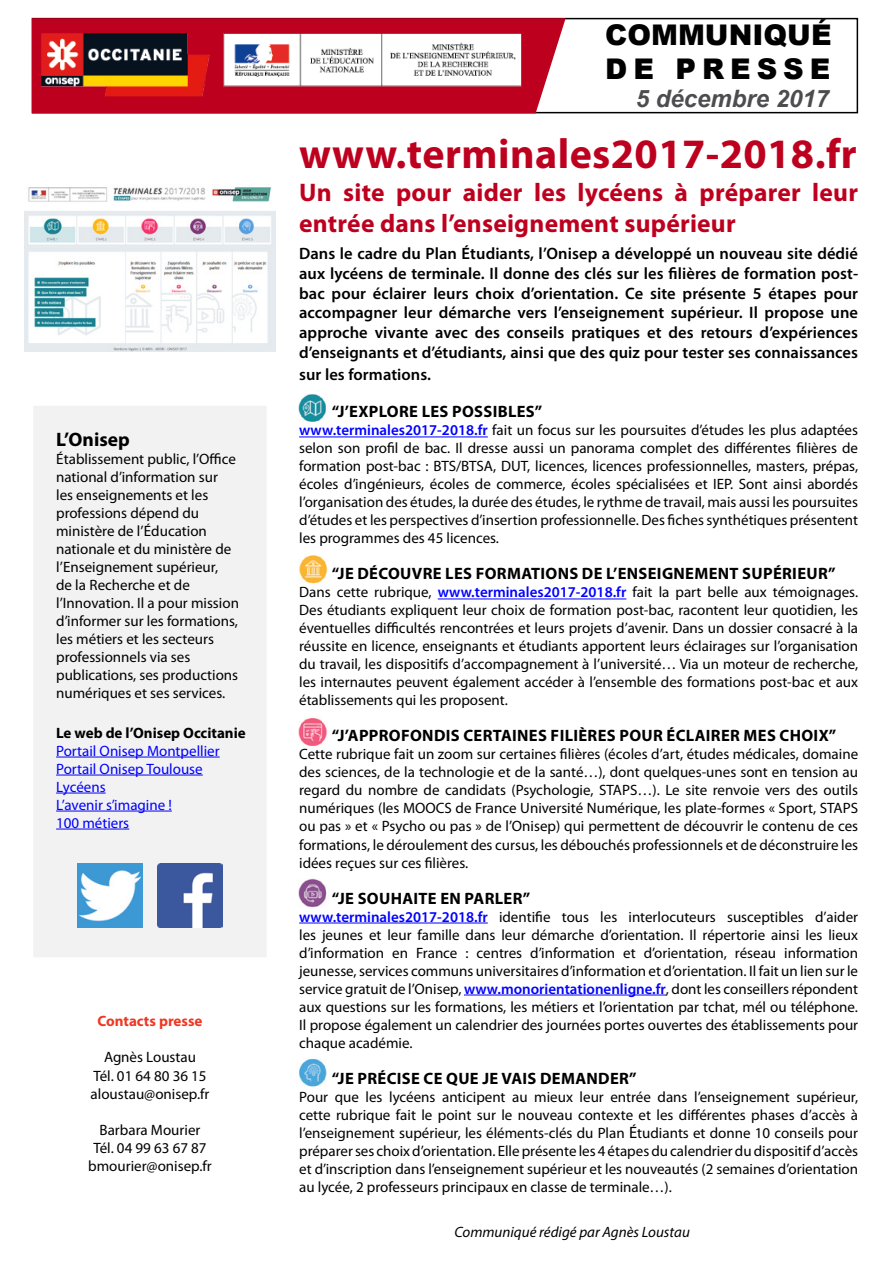
<style>
.page{position:relative;width:893px;height:1263px;background:#fff}
.page>*{position:absolute;margin:0;border:0;box-sizing:border-box;transform-origin:0 0}
.t1{font:700 42px "Myriad Pro";letter-spacing:.01em;color:#be001f}
.t2{font:900 28.5px/34.2px "Arial";color:#000}
.t3{font:700 25.5px/30.6px "Myriad Pro";letter-spacing:.01em;color:#be001f}
.t4{font:italic 700 24px "Arial";color:#4d4d4f}
.t5{font:700 19.5px "Myriad Pro";color:#000}
.t6{font:600 16.5px/19.8px "Myriad Pro";letter-spacing:.005em;color:#000;text-align:justify}
.t7{font:700 16.5px "Myriad Pro";letter-spacing:.02em;color:#000}
.t8{font:15px/18px "Myriad Pro";color:#000;text-align:justify}
.t9{font:15px/18px "Myriad Pro";color:#00f}
.t10{font:italic 15px "Myriad Pro";color:#000}
.t11{font:700 15px "Myriad Pro";color:#000}
.t12{font:700 15px "Myriad Pro";color:#ee3824}
.s1{font-weight:600;color:#00f}
.s2{font-size:16.5px}
</style>
<div class="page">
<div style="left:32px;top:18px;width:826px;height:95px;border:2px solid #000"></div>
<hr style="left:299px;top:437px;width:189px;height:1px;background:#00f">
<hr style="left:438px;top:599px;width:188px;height:1px;background:#00f">
<hr style="left:299px;top:923px;width:189px;height:1px;background:#00f">
<hr style="left:464px;top:995px;width:202px;height:1px;background:#00f">
<svg style="left:32px;top:18px;width:534px;height:95px;fill:#be001f"></svg>
<div style="left:32px;top:404px;width:236px;height:555px;background:#f2f2f2;border:2px solid #fff"></div>
<hr style="left:56px;top:757px;width:164px;height:1px;background:#00f">
<hr style="left:56px;top:775px;width:147px;height:1px;background:#00f">
<hr style="left:56px;top:793px;width:50px;height:1px;background:#00f">
<hr style="left:56px;top:811px;width:116px;height:1px;background:#00f">
<hr style="left:56px;top:829px;width:73px;height:1px;background:#00f">
<img style="left:78px;top:863px;width:64px;height:65px">
<img style="left:158px;top:863px;width:64px;height:65px">
<img style="left:25px;top:187px;width:250px;height:165px">
<img style="left:42px;top:33px;width:480px;height:63px">
<img style="left:298px;top:394px;width:28px;height:28px">
<img style="left:299px;top:555px;width:29px;height:28px">
<img style="left:298px;top:717px;width:29px;height:28px">
<img style="left:298px;top:879px;width:29px;height:28px">
<img style="left:299px;top:1058px;width:28px;height:29px">
<h3 class="t5" style="left:56px;top:428px;width:75px">L’Onisep</h3>
<p class="t8" style="left:56px;top:450px;width:184px;text-align:left">Établissement public, l’Office national d’information sur<br>les enseignements et les professions dépend du ministère de l’Éducation nationale et du ministère de l’Enseignement supérieur,<br>de la Recherche et de l’Innovation. Il a pour mission d’informer sur les formations, les métiers et les secteurs professionnels via ses publications, ses productions numériques et ses services.</p>
<p class="t11" style="left:56px;top:724px;width:191px">Le web de l’Onisep Occitanie</p>
<p class="t9" style="left:56px;top:742px;width:165px">Portail Onisep Montpellier<br>Portail Onisep Toulouse<br>Lycéens<br>L’avenir s’imagine !<br>100 métiers</p>
<p class="t12" style="left:98px;top:1013px;width:106px">Contacts presse</p>
<p class="t8" style="left:91px;top:1049px;width:120px;text-align:center">Agnès Loustau<br>Tél. 01 64 80 36 15 aloustau@onisep.fr</p>
<p class="t8" style="left:88px;top:1121px;width:125px;text-align:center">Barbara Mourier<br>Tél. 04 99 63 67 87 bmourier@onisep.fr</p>
<h2 class="t2" style="left:605px;top:16px;width:228px">COMMUNIQUÉ<br>DE PRESSE</h2>
<h3 class="t4" style="left:636px;top:83px;width:195px">5 décembre 2017</h3>
<h1 class="t1" style="left:299px;top:131px;width:559px">www.terminales2017-2018.fr</h1>
<h3 class="t3" style="left:299px;top:178px;width:560px">Un site pour aider les lycéens à préparer leur entrée dans l’enseignement supérieur</h3>
<p class="t6" style="left:299px;top:243px;width:560px">Dans le cadre du Plan Étudiants, l’Onisep a développé un nouveau site dédié aux lycéens de terminale. Il donne des clés sur les filières de formation post&shy;bac pour éclairer leurs choix d’orientation. Ce site présente 5 étapes pour accompagner leur démarche vers l’enseignement supérieur. Il propose une approche vivante avec des conseils pratiques et des retours d’expériences d’enseignants et d’étudiants, ainsi que des quiz pour tester ses connaissances</p>
<p class="t6" style="left:299px;top:364px;width:133px">sur les formations.</p>
<p class="t7" style="left:332px;top:403px;width:212px">“J’EXPLORE LES POSSIBLES”</p>
<p class="t8" style="left:299px;top:422px;width:560px"><span class="s1">www.terminales2017-2018.fr</span> fait un focus sur les poursuites d’études les plus adaptées selon son profil de bac. Il dresse aussi un panorama complet des différentes filières de formation post-bac : BTS/BTSA, DUT, licences, licences professionnelles, masters, prépas, écoles d’ingénieurs, écoles de commerce, écoles spécialisées et IEP. Sont ainsi abordés l’organisation des études, la durée des études, le rythme de travail, mais aussi les poursuites d’études et les perspectives d’insertion professionnelle. Des fiches synthétiques présentent les programmes des 45 licences.</p>
<p class="t7" style="left:332px;top:565px;width:505px">“JE DÉCOUVRE LES FORMATIONS DE L’ENSEIGNEMENT SUPÉRIEUR”</p>
<p class="t8" style="left:299px;top:584px;width:560px">Dans cette rubrique, <span class="s1">www.terminales2017-2018.fr</span> fait la part belle aux témoignages.<br>Des étudiants expliquent leur choix de formation post-bac, racontent leur quotidien, les éventuelles difficultés rencontrées et leurs projets d’avenir. Dans un dossier consacré à la réussite en licence, enseignants et étudiants apportent leurs éclairages sur l’organisation du travail, les dispositifs d’accompagnement à l’université… Via un moteur de recherche, les internautes peuvent également accéder à l’ensemble des formations post-bac et aux établissements qui les proposent.</p>
<p class="t7" style="left:332px;top:727px;width:506px">“J’APPROFONDIS CERTAINES FILIÈRES POUR ÉCLAIRER MES CHOIX”</p>
<p class="t8" style="left:299px;top:746px;width:560px">Cette rubrique fait un zoom sur certaines filières (écoles d’art, études médicales, domaine des sciences, de la technologie et de la santé…), dont quelques-unes sont en tension au regard du nombre de candidats (Psychologie, STAPS…). Le site renvoie vers des outils numériques (les MOOCS de France Université Numérique, les plate-formes « Sport, STAPS ou pas » et « Psycho ou pas » de l’Onisep) qui permettent de découvrir le contenu de ces formations, le déroulement des cursus, les débouchés professionnels et de déconstruire les idées reçues sur ces filières.</p>
<p class="t7" style="left:332px;top:889px;width:200px">“JE SOUHAITE EN PARLER”</p>
<p class="t8" style="left:299px;top:908px;width:560px"><span class="s1">www.terminales2017-2018.fr</span> identifie tous les interlocuteurs susceptibles d’aider les jeunes et leur famille dans leur démarche d’orientation. Il répertorie ainsi les lieux d’information en France : centres d’information et d’orientation, réseau information jeunesse, services communs universitaires d’information et d’orientation. Il fait un lien sur le service gratuit de l’Onisep, <span class="s1">www.monorientationenligne.fr</span>, dont les conseillers répondent aux questions sur les formations, les métiers et l’orientation par tchat, mél ou téléphone.<br>Il propose également un calendrier des journées portes ouvertes des établissements pour chaque académie.</p>
<p class="t7" style="left:332px;top:1069px;width:307px">“JE PRÉCISE CE QUE JE VAIS DEMANDER”</p>
<p class="t8" style="left:299px;top:1088px;width:560px">Pour que les lycéens anticipent au mieux leur entrée dans l’enseignement supérieur, cette rubrique fait le point sur le nouveau contexte et les différentes phases d’accès à l’enseignement supérieur, les éléments-clés du Plan <span class="s2">É</span>tudiants et donne 10 conseils pour préparer ses choix d’orientation. Elle présente les 4 étapes du calendrier du dispositif d’accès et d’inscription dans l’enseignement supérieur et les nouveautés (2 semaines d’orientation au lycée, 2 professeurs principaux en classe de terminale…).</p>
<p class="t10" style="left:454px;top:1222px;width:237px">Communiqué rédigé par Agnès Loustau</p>
</div>
